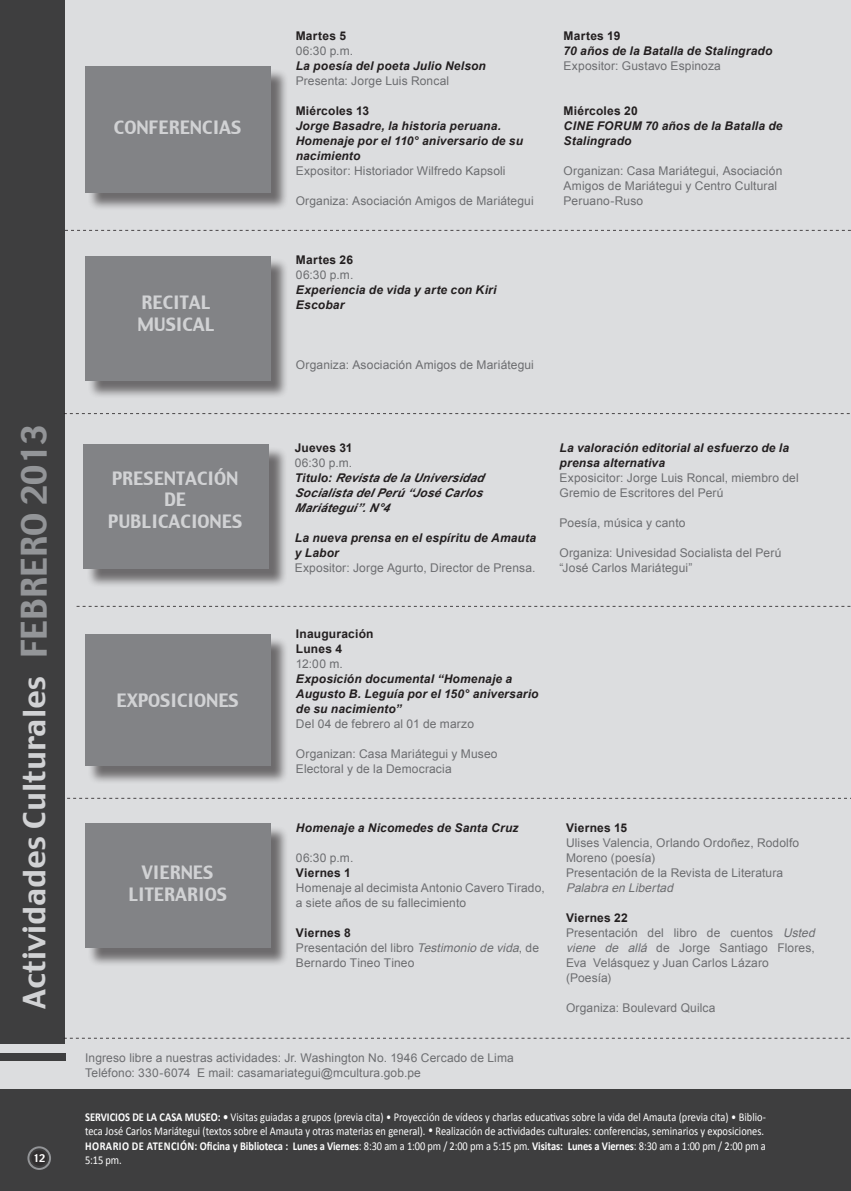
<style>
.page{position:relative;width:851px;height:1191px;background:#fff}
.page>*{position:absolute;margin:0;border:0;box-sizing:border-box;transform-origin:0 0}
.t1{font:30px "Charcoal";color:#d1d2d4}
.TITULO_ACTIVIDADES{font:18px/21.6px "Charcoal";color:#d1d2d4;text-align:center}
.Actividades{font:12px/15px "Arial";letter-spacing:.01em;color:#6c6d70}
.Actividades_Titulo{font:italic 700 12px/15px "Arial";letter-spacing:.015em;color:#231f20}
.SERVICIOS{font:12px/14.4px "Calibri";color:#fff;scale:.87 1}
.Actividades-2{font:italic 700 12px/15px "Arial";letter-spacing:.015em;color:#231f20}
.SERVICIOS-2{font:700 12px/14.4px "Calibri";color:#fff;scale:.87 1}
.Actividades_Fecha{font:700 12px "Arial";letter-spacing:.02em;color:#231f20}
.Actividades_Titulo-2{font:12px "Arial";letter-spacing:.01em;color:#6c6d70}
.t2{font:10.5px "Charcoal";color:#fff}
.s1{font-size:34.5px;color:#939598}
.s2{font-style:italic}
.s3{font-weight:700}
.s4{font-weight:400}
</style>
<div class="page">
<div style="left:0;top:0;width:850px;height:1186px;background:#dcdddf"></div>
<div style="left:0;top:0;width:65px;height:1043px;background:#3e3e3f"></div>
<div style="left:0;top:1053px;width:65px;height:8px;background:#3e3e3f"></div>
<div style="left:87px;top:68px;width:201px;height:143px;background:#231f20;opacity:.75"></div>
<div style="left:85px;top:66px;width:185px;height:126px;background:#828386"></div>
<div style="left:87px;top:258px;width:201px;height:141px;background:#231f20;opacity:.75"></div>
<div style="left:85px;top:255px;width:185px;height:125px;background:#828386"></div>
<div style="left:87px;top:825px;width:201px;height:142px;background:#231f20;opacity:.75"></div>
<div style="left:85px;top:823px;width:185px;height:125px;background:#828386"></div>
<div style="left:87px;top:636px;width:202px;height:148px;background:#231f20;opacity:.75"></div>
<div style="left:85px;top:634px;width:185px;height:132px;background:#828386"></div>
<div style="left:0;top:1090px;width:850px;height:101px;background:#3e3e3f"></div>
<svg style="left:77px;top:606px;width:773px;height:1px"></svg>
<svg style="left:65px;top:1037px;width:785px;height:1px"></svg>
<svg style="left:65px;top:230px;width:785px;height:1px"></svg>
<svg style="left:67px;top:798px;width:780px;height:1px"></svg>
<div style="left:86px;top:446px;width:201px;height:142px;background:#231f20;opacity:.75"></div>
<div style="left:84px;top:444px;width:185px;height:125px;background:#828386"></div>
<svg style="left:64px;top:413px;width:786px;height:1px"></svg>
<svg style="left:27px;top:1146px;width:24px;height:24px"></svg>
<div style="left:31px;top:1150px;width:16px;height:15px;background:#312f30;border-radius:50%"></div>
<p class="t1" style="left:15px;top:1009px;width:586px;rotate:-90deg">Actividades Culturales <span class="s1">FEBRERO 2013</span></p>
<p class="t2" style="left:33px;top:1151px;width:14px">12</p>
<p class="TITULO_ACTIVIDADES" style="left:114px;top:117px;width:129px">CONFERENCIAS</p>
<p class="TITULO_ACTIVIDADES" style="left:141px;top:292px;width:71px">RECITAL</p>
<p class="TITULO_ACTIVIDADES" style="left:137px;top:314px;width:79px">MUSICAL</p>
<p class="Actividades_Fecha" style="left:296px;top:28px;width:52px">Martes 5</p>
<p class="Actividades" style="left:296px;top:44px;width:59px">06:30 p.m.</p>
<p class="Actividades_Titulo" style="left:296px;top:59px;width:192px">La poesía del poeta Julio Nelson</p>
<p class="Actividades_Titulo-2" style="left:296px;top:73px;width:155px">Presenta: Jorge Luis Roncal</p>
<p class="Actividades_Fecha" style="left:296px;top:103px;width:75px">Miércoles 13</p>
<p class="Actividades_Titulo" style="left:296px;top:119px;width:229px">Jorge Basadre, la historia peruana.<br>Homenaje por el 110° aniversario de su nacimiento</p>
<p class="Actividades_Titulo-2" style="left:296px;top:163px;width:211px">Expositor: Historiador Wilfredo Kapsoli</p>
<p class="Actividades" style="left:296px;top:194px;width:239px">Organiza: Asociación Amigos de Mariátegui</p>
<p class="Actividades_Fecha" style="left:296px;top:251px;width:59px">Martes 26</p>
<p class="Actividades" style="left:296px;top:267px;width:59px">06:30 p.m.</p>
<p class="Actividades_Titulo" style="left:296px;top:282px;width:202px">Experiencia de vida y arte con Kiri<br>Escobar</p>
<p class="Actividades" style="left:296px;top:357px;width:239px">Organiza: Asociación Amigos de Mariátegui</p>
<p class="Actividades_Fecha" style="left:563px;top:28px;width:58px">Martes 19</p>
<p class="Actividades_Titulo" style="left:563px;top:44px;width:210px">70 años de la Batalla de Stalingrado</p>
<p class="Actividades_Titulo-2" style="left:563px;top:58px;width:159px">Expositor: Gustavo Espinoza</p>
<p class="Actividades_Fecha" style="left:563px;top:103px;width:75px">Miércoles 20</p>
<p class="Actividades_Titulo" style="left:563px;top:119px;width:220px">CINE FORUM 70 años de la Batalla de<br>Stalingrado</p>
<p class="Actividades" style="left:563px;top:164px;width:220px">Organizan: Casa Mariátegui, Asociación<br>Amigos de Mariátegui y Centro Cultural<br>Peruano-Ruso</p>
<p class="TITULO_ACTIVIDADES" style="left:112px;top:468px;width:128px">PRESENTACIÓN<br>DE</p>
<p class="TITULO_ACTIVIDADES" style="left:108px;top:512px;width:136px">PUBLICACIONES</p>
<p class="Actividades_Fecha" style="left:295px;top:440px;width:59px">Jueves 31</p>
<p class="Actividades" style="left:295px;top:455px;width:59px">06:30 p.m.</p>
<p class="Actividades-2" style="left:295px;top:471px;width:192px">Titulo: Revista de la Universidad<br>Socialista del Perú “José Carlos<br>Mariátegui ”.N°4</p>
<p class="Actividades_Titulo" style="left:295px;top:531px;width:243px">La nueva prensa en el espíritu de Amauta y Labor</p>
<p class="Actividades" style="left:295px;top:560px;width:242px">Expositor: Jorge Agurto, Director de Prensa.</p>
<p class="Actividades_Titulo" style="left:559px;top:441px;width:231px">La valoración editorial al esfuerzo de la prensa alternativa</p>
<p class="Actividades" style="left:559px;top:470px;width:241px">Exposicitor: Jorge Luis Roncal, miembro del<br>Gremio de Escritores del Perú</p>
<p class="Actividades" style="left:559px;top:515px;width:127px">Poesía, música y canto</p>
<p class="Actividades" style="left:559px;top:545px;width:223px">Organiza: Univesidad Socialista del Perú “José Carlos Mariátegui”</p>
<p class="TITULO_ACTIVIDADES" style="left:116px;top:691px;width:124px">EXPOSICIONES</p>
<p class="TITULO_ACTIVIDADES" style="left:142px;top:862px;width:73px">VIERNES</p>
<p class="TITULO_ACTIVIDADES" style="left:128px;top:884px;width:100px">LITERARIOS</p>
<p class="Actividades_Fecha" style="left:296px;top:625px;width:79px">Inauguración</p>
<p class="Actividades_Fecha" style="left:296px;top:640px;width:48px">Lunes 4</p>
<p class="Actividades" style="left:296px;top:656px;width:48px">12:00 m.</p>
<p class="Actividades-2" style="left:296px;top:671px;width:244px">Exposición documental “Homenaje a<br>Augusto B. Leguía por el 150° aniversario de su nacimiento”</p>
<p class="Actividades" style="left:296px;top:716px;width:179px">Del 04 de febrero al 01 de marzo</p>
<p class="Actividades" style="left:296px;top:746px;width:203px">Organizan: Casa Mariátegui y Museo<br>Electoral y de la Democracia</p>
<p class="Actividades_Titulo" style="left:296px;top:821px;width:224px">Homenaje a Nicomedes de Santa Cruz</p>
<p class="Actividades" style="left:296px;top:850px;width:59px">06:30 p.m.</p>
<p class="Actividades_Fecha" style="left:296px;top:865px;width:56px">Viernes 1</p>
<p class="Actividades" style="left:296px;top:880px;width:250px">Homenaje al decimista Antonio Cavero Tirado, a siete años de su fallecimiento</p>
<p class="Actividades_Fecha" style="left:296px;top:925px;width:56px">Viernes 8</p>
<p class="Actividades" style="left:296px;top:940px;width:244px">Presentación del libro <span class="s2">Testimonio de vida</span>, de<br>Bernardo Tineo Tineo</p>
<p class="Actividades" style="left:85px;top:1050px;width:430px">Ingreso libre a nuestras actividades: Jr. Washington No. 1946 Cercado de Lima</p>
<p class="Actividades" style="left:85px;top:1065px;width:337px">Teléfono: 330-6074 E mail: casamariategui@mcultura.gob.pe</p>
<p class="Actividades_Fecha" style="left:566px;top:820px;width:63px">Viernes 15</p>
<p class="Actividades" style="left:566px;top:835px;width:235px">Ulises Valencia, Orlando Ordoñez, Rodolfo<br>Moreno (poesía)</p>
<p class="Actividades" style="left:566px;top:865px;width:218px">Presentación de la Revista de Literatura<br><span class="s2">Palabra en Libertad</span></p>
<p class="Actividades_Fecha" style="left:566px;top:910px;width:63px">Viernes 22</p>
<p class="Actividades" style="left:566px;top:925px;width:254px">Presentación del libro de cuentos <span class="s2">Usted viene de allá</span> de Jorge Santiago Flores,</p>
<p class="Actividades" style="left:566px;top:955px;width:204px">Eva Velásquez y Juan Carlos Lázaro (Poesía)</p>
<p class="Actividades" style="left:566px;top:1000px;width:151px">Organiza: Boulevard Quilca</p>
<p class="SERVICIOS" style="left:85px;top:1109px;width:783px"><span class="s3">SERVICIOS DE LA CASA MUSEO: •</span> Visitas guiadas a grupos (previa cita) • Proyección de vídeos y charlas educativas sobre la vida del Amauta (previa cita) • Biblio&shy;teca José Carlos Mariátegui (textos sobre el Amauta y otras materias en general). • Realización de actividades culturales: conferencias, seminarios y exposiciones.</p>
<p class="SERVICIOS-2" style="left:85px;top:1138px;width:783px">HORARIO DE ATENCIÓN: Oficina y Biblioteca : Lunes a Viernes<span class="s4">: 8:30 am a 1:00 pm / 2:00 pm a 5:15 pm.</span> Visitas: Lunes a Viernes<span class="s4">: 8:30 am a 1:00 pm / 2:00 pm a<br>5:15 pm.</span></p>
</div>
